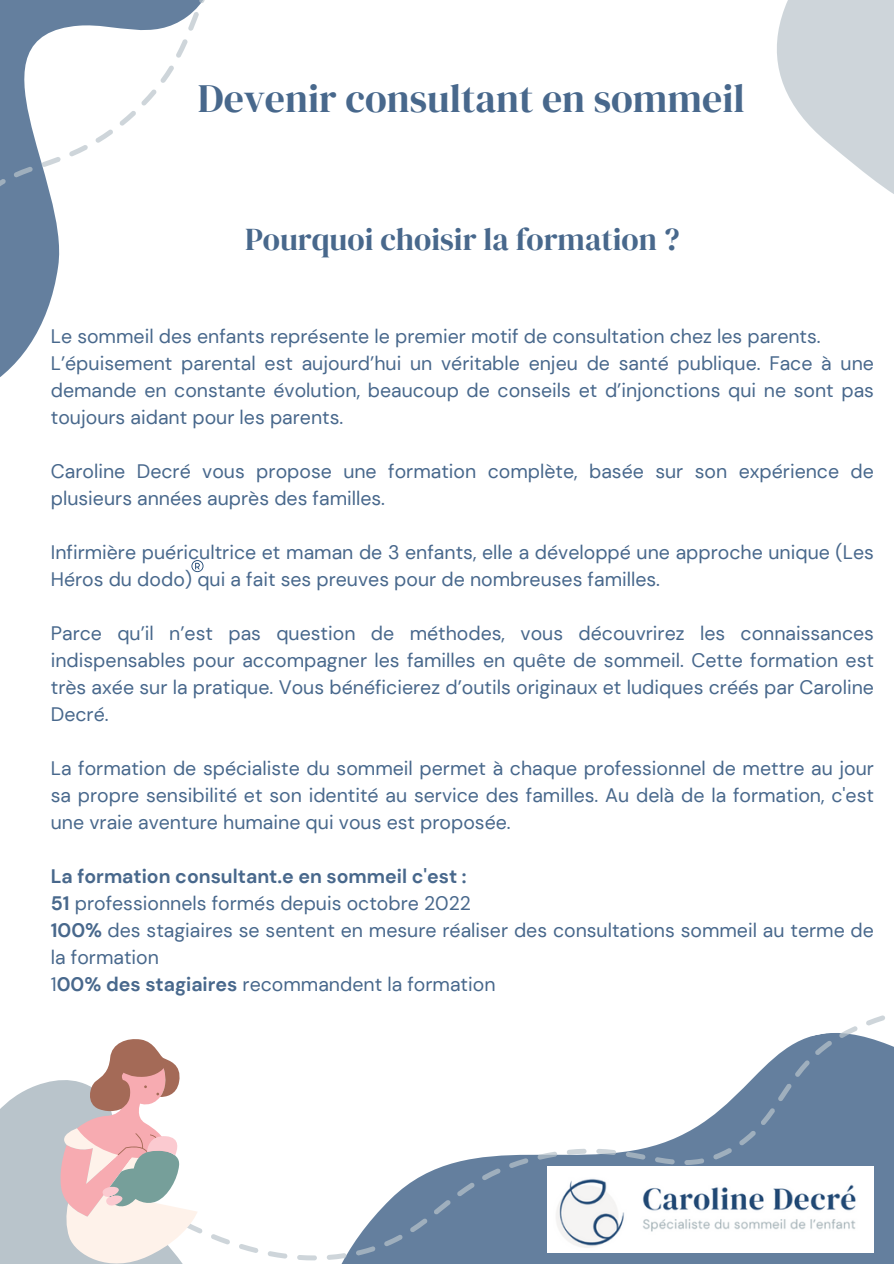
<style>
.page{position:relative;width:894px;height:1264px;background:#fff}
.page>*{position:absolute;margin:0;border:0;box-sizing:border-box;transform-origin:0 0}
.t1{font:39.75px "DM Serif Display";color:#48688c}
.t2{font:31.5px "DM Serif Display";color:#48688c}
.t3{font:19.5px/27px "DM Sans";color:#48688c;text-align:justify}
.t4{font:700 19.5px "DM Sans";color:#48688c}
.s1{font-weight:700}
</style>
<div class="page">
<svg style="left:777px;top:0;width:116px;height:194px"></svg>
<svg style="left:0;top:0;width:205px;height:377px"></svg>
<svg style="left:228px;top:1015px;width:665px;height:248px"></svg>
<svg style="left:0;top:1039px;width:228px;height:224px"></svg>
<img style="left:547px;top:1166px;width:326px;height:86px">
<svg style="left:191px;top:560px;width:12px;height:12px"></svg>
<p class="t1" style="left:198px;top:71px;width:548px">Devenir consultant en sommeil</p>
<p class="t2" style="left:245px;top:217px;width:436px">Pourquoi choisir la formation ?</p>
<p class="t3" style="left:51px;top:323px;width:771px">Le sommeil des enfants représente le premier motif de consultation chez les parents.</p>
<h1 class="t3" style="left:51px;top:350px;width:824px">L’épuisement parental est aujourd’hui un véritable enjeu de santé publique. Face à une demande en constante évolution, beaucoup de conseils et d’injonctions qui ne sont pas toujours aidant pour les parents.</h1>
<h2 class="t3" style="left:51px;top:458px;width:824px">Caroline Decré vous propose une formation complète, basée sur son expérience de plusieurs années auprès des familles.</h2>
<p class="t3" style="left:51px;top:539px;width:824px">Infirmière puéricultrice et maman de 3 enfants, elle a développé une approche unique (Les<br>Héros du dodo) qui a fait ses preuves pour de nombreuses familles.</p>
<p class="t3" style="left:51px;top:620px;width:824px">Parce qu’il n’est pas question de méthodes, vous découvrirez les connaissances indispensables pour accompagner les familles en quête de sommeil. Cette formation est très axée sur la pratique. Vous bénéficierez d’outils originaux et ludiques créés par Caroline Decré.</p>
<p class="t3" style="left:51px;top:755px;width:824px">La formation de spécialiste du sommeil permet à chaque professionnel de mettre au jour sa propre sensibilité et son identité au service des familles. Au delà de la formation, c'est une vraie aventure humaine qui vous est proposée.</p>
<p class="t4" style="left:51px;top:864px;width:417px">La formation consultant.e en sommeil c'est :</p>
<p class="t3" style="left:51px;top:890px;width:421px"><span class="s1">51</span> professionnels formés depuis octobre 2022</p>
<p class="t3" style="left:51px;top:917px;width:824px"><span class="s1">100%</span> des stagiaires se sentent en mesure réaliser des consultations sommeil au terme de la formation</p>
<p class="t3" style="left:51px;top:971px;width:446px">1<span class="s1">00% des stagiaires</span> recommandent la formation</p>
</div>
